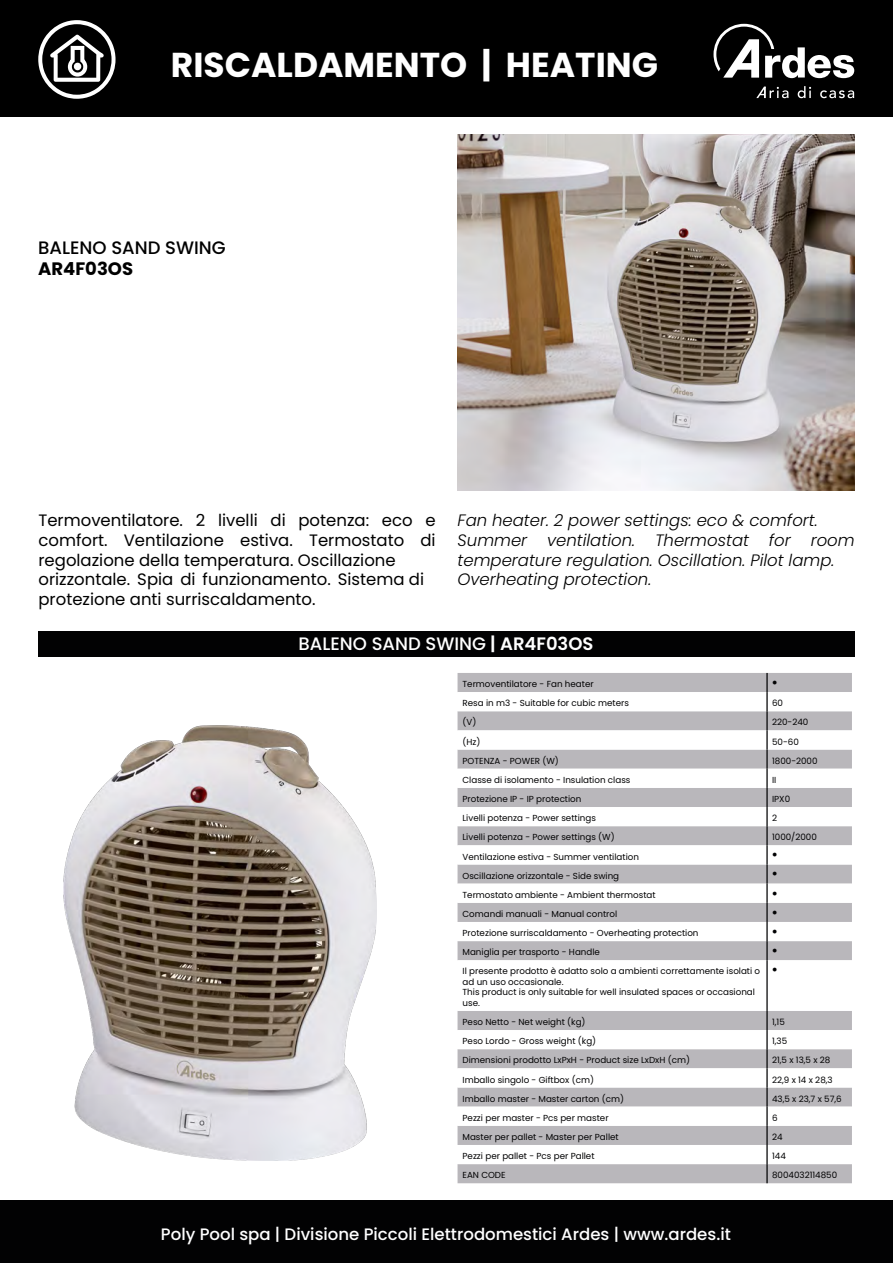
<style>
.page{position:relative;width:893px;height:1263px;background:#fff}
.page>*{position:absolute;margin:0;border:0;box-sizing:border-box;transform-origin:0 0}
.t1{font:700 34.5px "Poppins";color:#fff}
.t2{font:500 18px "Poppins";color:#fff}
.t3{font:500 18px "Poppins";color:#000}
.t4{font:700 18px "Poppins";color:#000}
.t5{font:16.5px/19.8px "Poppins";color:#000}
.t6{font:italic 300 16.5px/19.8px "Poppins";color:#000}
.t7{font:500 16.5px "Poppins";color:#fff}
.t8{font:8.7px/10.5px "Poppins";color:#020203}
.t9{font:8.7px "Impact";color:#020203}
.s1{font-weight:600}
</style>
<div class="page">
<div style="left:0;top:0;width:893px;height:117px;background:#000"></div>
<div style="left:0;top:1200px;width:893px;height:63px;background:#020203"></div>
<svg style="left:713px;top:24px;width:141px;height:54px"></svg>
<svg style="left:756px;top:87px;width:32px;height:11px"></svg>
<svg style="left:798px;top:86px;width:13px;height:12px"></svg>
<svg style="left:820px;top:90px;width:34px;height:8px"></svg>
<svg style="left:38px;top:20px;width:78px;height:79px"></svg>
<div style="left:38px;top:631px;width:816px;height:26px;background:#020203"></div>
<div style="left:458px;top:673px;width:394px;height:510px;background:#b9b7bb"></div>
<svg style="left:458px;top:692px;width:394px;height:472px"></svg>
<svg style="left:766px;top:673px;width:2px;height:76px"></svg>
<hr style="left:766px;top:749px;width:2px;height:20px;background:#020203">
<svg style="left:766px;top:769px;width:2px;height:95px"></svg>
<hr style="left:766px;top:864px;width:2px;height:20px;background:#020203">
<svg style="left:766px;top:884px;width:2px;height:76px"></svg>
<hr style="left:766px;top:960px;width:2px;height:51px;background:#020203">
<svg style="left:766px;top:1011px;width:2px;height:76px"></svg>
<hr style="left:766px;top:1087px;width:2px;height:20px;background:#020203">
<svg style="left:766px;top:1107px;width:2px;height:76px"></svg>
<img style="left:64px;top:725px;width:312px;height:435px">
<img style="left:457px;top:135px;width:397px;height:356px">
<h1 class="t1" style="left:171px;top:45px;width:489px">RISCALDAMENTO | HEATING</h1>
<h2 class="t3" style="left:38px;top:237px;width:189px">BALENO SAND SWING</h2>
<h2 class="t4" style="left:38px;top:259px;width:96px">AR4F03OS</h2>
<h3 class="t5" style="left:38px;top:510px;width:399px">Termoventilatore. 2 livelli di potenza: eco e comfort. Ventilazione estiva. Termostato di regolazione della temperatura. Oscillazione orizzontale. Spia di funzionamento. Sistema di protezione anti surriscaldamento.</h3>
<h3 class="t6" style="left:458px;top:510px;width:399px">Fan heater. 2 power settings: eco &amp; comfort.<br>Summer ventilation. Thermostat for room temperature regulation. Oscillation. Pilot lamp.<br>Overheating protection.</h3>
<h2 class="t2" style="left:299px;top:634px;width:296px">BALENO SAND SWING <span class="s1">| AR4F03OS</span></h2>
<p class="t8" style="left:463px;top:679px;width:133px">Termoventilatore - Fan heater</p>
<p class="t9" style="left:772px;top:675px;width:7px">●</p>
<p class="t8" style="left:463px;top:698px;width:168px">Resa in m3 - Suitable for cubic meters</p>
<p class="t8" style="left:772px;top:698px;width:13px">60</p>
<p class="t8" style="left:463px;top:717px;width:15px">(V)</p>
<p class="t8" style="left:772px;top:717px;width:38px">220-240</p>
<p class="t8" style="left:463px;top:736px;width:19px">(Hz)</p>
<p class="t8" style="left:772px;top:736px;width:28px">50-60</p>
<p class="t8" style="left:463px;top:755px;width:98px">POTENZA - POWER (W)</p>
<p class="t8" style="left:772px;top:755px;width:47px">1800-2000</p>
<p class="t8" style="left:463px;top:775px;width:169px">Classe di isolamento - Insulation class</p>
<p class="t8" style="left:772px;top:775px;width:6px">II</p>
<p class="t8" style="left:463px;top:794px;width:120px">Protezione IP - IP protection</p>
<p class="t8" style="left:772px;top:794px;width:20px">IPX0</p>
<p class="t8" style="left:463px;top:813px;width:135px">Livelli potenza - Power settings</p>
<p class="t8" style="left:772px;top:813px;width:7px">2</p>
<p class="t8" style="left:463px;top:832px;width:154px">Livelli potenza - Power settings (W)</p>
<p class="t8" style="left:772px;top:832px;width:46px">1000/2000</p>
<p class="t8" style="left:463px;top:851px;width:178px">Ventilazione estiva - Summer ventilation</p>
<p class="t9" style="left:772px;top:847px;width:7px">●</p>
<p class="t8" style="left:463px;top:870px;width:158px">Oscillazione orizzontale - Side swing</p>
<p class="t9" style="left:772px;top:866px;width:7px">●</p>
<p class="t8" style="left:463px;top:889px;width:195px">Termostato ambiente - Ambient thermostat</p>
<p class="t9" style="left:772px;top:885px;width:7px">●</p>
<p class="t8" style="left:463px;top:909px;width:156px">Comandi manuali - Manual control</p>
<p class="t9" style="left:772px;top:904px;width:7px">●</p>
<p class="t8" style="left:463px;top:928px;width:237px">Protezione surriscaldamento - Overheating protection</p>
<p class="t9" style="left:772px;top:924px;width:7px">●</p>
<p class="t8" style="left:463px;top:947px;width:139px">Maniglia per trasporto - Handle</p>
<p class="t9" style="left:772px;top:943px;width:7px">●</p>
<p class="t8" style="left:463px;top:966px;width:299px">Il presente prodotto è adatto solo a ambienti correttamente isolati o ad un uso occasionale.<br>This product is only suitable for well insulated spaces or occasional use.</p>
<p class="t9" style="left:772px;top:962px;width:7px">●</p>
<p class="t8" style="left:463px;top:1017px;width:125px">Peso Netto - Net weight (kg)</p>
<p class="t8" style="left:772px;top:1017px;width:14px">1,15</p>
<p class="t8" style="left:463px;top:1036px;width:135px">Peso Lordo - Gross weight (kg)</p>
<p class="t8" style="left:772px;top:1036px;width:17px">1,35</p>
<p class="t8" style="left:463px;top:1055px;width:229px">Dimensioni prodotto LxPxH - Product size LxDxH (cm)</p>
<p class="t8" style="left:772px;top:1055px;width:60px">21,5 x 13,5 x 28</p>
<p class="t8" style="left:463px;top:1074px;width:133px">Imballo singolo - Giftbox (cm)</p>
<p class="t8" style="left:772px;top:1074px;width:62px">22,9 x 14 x 28,3</p>
<p class="t8" style="left:463px;top:1093px;width:163px">Imballo master - Master carton (cm)</p>
<p class="t8" style="left:772px;top:1093px;width:71px">43,5 x 23,7 x 57,6</p>
<p class="t8" style="left:463px;top:1112px;width:148px">Pezzi per master - Pcs per master</p>
<p class="t8" style="left:772px;top:1112px;width:7px">6</p>
<p class="t8" style="left:463px;top:1132px;width:158px">Master per pallet - Master per Pallet</p>
<p class="t8" style="left:772px;top:1132px;width:12px">24</p>
<p class="t8" style="left:463px;top:1151px;width:134px">Pezzi per pallet - Pcs per Pallet</p>
<p class="t8" style="left:772px;top:1151px;width:15px">144</p>
<p class="t8" style="left:463px;top:1170px;width:45px">EAN CODE</p>
<p class="t8" style="left:772px;top:1170px;width:67px">8004032114850</p>
<h3 class="t7" style="left:161px;top:1224px;width:571px">Poly Pool spa | Divisione Piccoli Elettrodomestici Ardes | www.ardes.it</h3>
</div>
